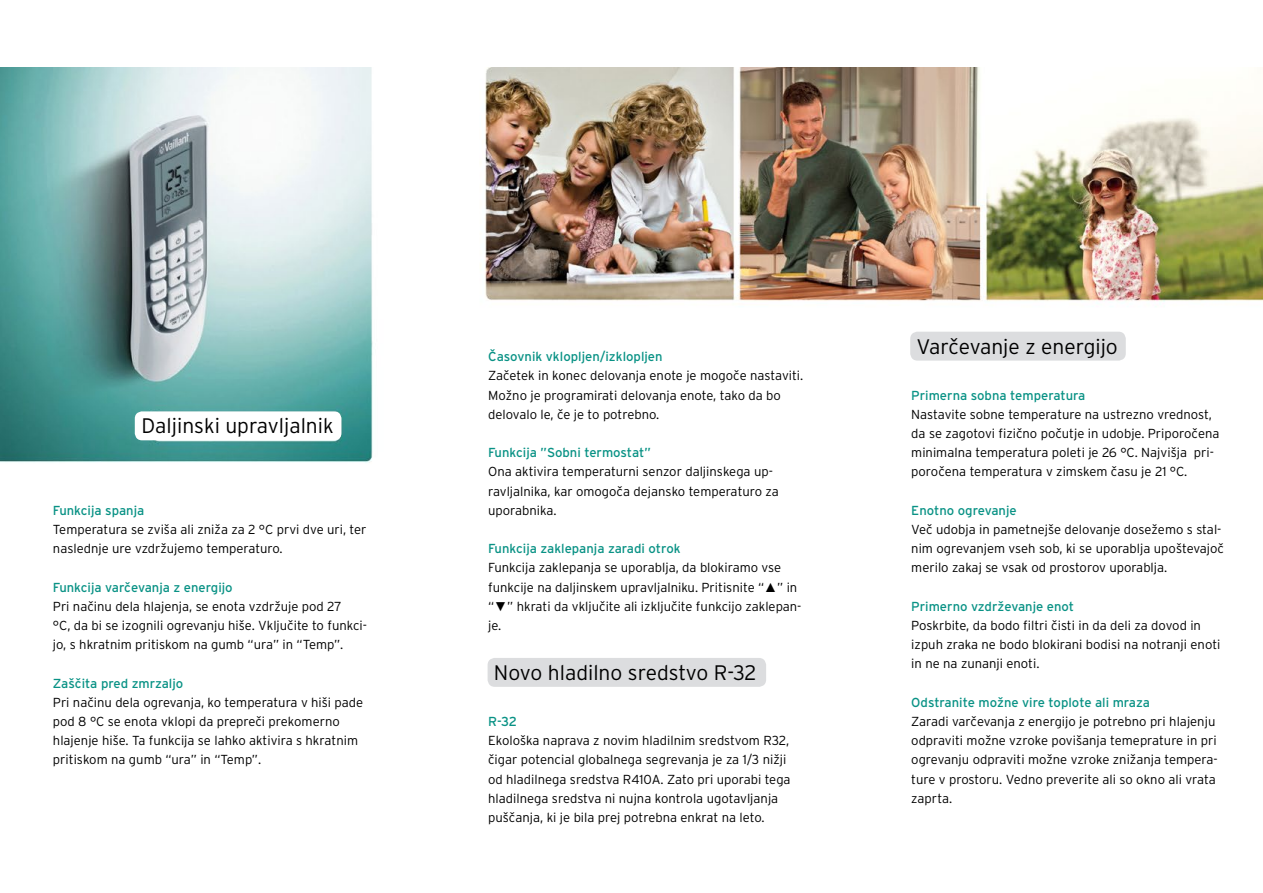
<style>
.page{position:relative;width:1263px;height:893px;background:#fff}
.page>*{position:absolute;margin:0;border:0;box-sizing:border-box;transform-origin:0 0}
.t1{font:300 21px "Interstate OT";color:#000}
.t2{font:300 13.05px/19.2px "Interstate OT";color:#000}
.t3{font:13.05px "Interstate OT";color:#099285}
.s1{font-family:"Arial";font-weight:400}
</style>
<div class="page">
<img style="left:0;top:67px;width:1263px;height:620px">
<div style="left:135px;top:411px;width:206px;height:29px;background:#fff;border-radius:7px"></div>
<div style="left:488px;top:658px;width:278px;height:29px;background:#dcdddf;border-radius:7px"></div>
<div style="left:910px;top:332px;width:216px;height:29px;background:#dcdddf;border-radius:7px"></div>
<h1 class="t1" style="left:141px;top:414px;width:194px">Daljinski upravljalnik</h1>
<p class="t3" style="left:53px;top:503px;width:93px">Funkcija spanja</p>
<p class="t2" style="left:53px;top:520px;width:315px">Temperatura se zviša ali zniža za 2 °C prvi dve uri, ter naslednje ure vzdržujemo temperaturo.</p>
<p class="t3" style="left:53px;top:580px;width:181px">Funkcija varčevanja z energijo</p>
<p class="t2" style="left:53px;top:596px;width:316px">Pri načinu dela hlajenja, se enota vzdržuje pod 27<br>°C, da bi se izognili ogrevanju hiše. Vključite to funkci&shy;jo, s hkratnim pritiskom na gumb “ura” in “Temp”.</p>
<p class="t3" style="left:53px;top:676px;width:132px">Zaščita pred zmrzaljo</p>
<p class="t2" style="left:53px;top:692px;width:312px">Pri načinu dela ogrevanja, ko temperatura v hiši pade pod 8 °C se enota vklopi da prepreči prekomerno hlajenje hiše. Ta funkcija se lahko aktivira s hkratnim pritiskom na gumb “ura” in “Temp”.</p>
<p class="t3" style="left:488px;top:349px;width:176px">Časovnik vklopljen/izklopljen</p>
<p class="t2" style="left:488px;top:366px;width:317px">Začetek in konec delovanja enote je mogoče nastaviti.<br>Možno je programirati delovanja enote, tako da bo delovalo le, če je to potrebno.</p>
<p class="t3" style="left:488px;top:445px;width:164px">Funkcija ”Sobni termostat”</p>
<p class="t2" style="left:488px;top:462px;width:292px">Ona aktivira temperaturni senzor daljinskega up&shy;ravljalnika, kar omogoča dejansko temperaturo za uporabnika.</p>
<p class="t3" style="left:488px;top:541px;width:194px">Funkcija zaklepanja zaradi otrok</p>
<p class="t2" style="left:488px;top:558px;width:315px">Funkcija zaklepanja se uporablja, da blokiramo vse funkcije na daljinskem upravljalniku. Pritisnite “<span class="s1">▲</span>” in “<span class="s1">▼</span>” hkrati da vključite ali izključite funkcijo zaklepan&shy;je.</p>
<h1 class="t1" style="left:494px;top:661px;width:264px">Novo hladilno sredstvo R-32</h1>
<p class="t3" style="left:488px;top:714px;width:30px">R-32</p>
<p class="t2" style="left:488px;top:731px;width:304px">Ekološka naprava z novim hladilnim sredstvom R32, čigar potencial globalnega segrevanja je za 1/3 nižji od hladilnega sredstva R410A. Zato pri uporabi tega hladilnega sredstva ni nujna kontrola ugotavljanja puščanja, ki je bila prej potrebna enkrat na leto.</p>
<h1 class="t1" style="left:916px;top:335px;width:203px">Varčevanje z energijo</h1>
<p class="t3" style="left:911px;top:388px;width:175px">Primerna sobna temperatura</p>
<p class="t2" style="left:911px;top:404px;width:310px">Nastavite sobne temperature na ustrezno vrednost, da se zagotovi fizično počutje in udobje. Priporočena minimalna temperatura poleti je 26 °C. Najvišja pri&shy;poročena temperatura v zimskem času je 21 °C.</p>
<p class="t3" style="left:911px;top:503px;width:107px">Enotno ogrevanje</p>
<p class="t2" style="left:911px;top:520px;width:314px">Več udobja in pametnejše delovanje dosežemo s stal&shy;nim ogrevanjem vseh sob, ki se uporablja upoštevajoč merilo zakaj se vsak od prostorov uporablja.</p>
<p class="t3" style="left:911px;top:599px;width:164px">Primerno vzdrževanje enot</p>
<p class="t2" style="left:911px;top:616px;width:311px">Poskrbite, da bodo filtri čisti in da deli za dovod in izpuh zraka ne bodo blokirani bodisi na notranji enoti in ne na zunanji enoti.</p>
<p class="t3" style="left:911px;top:695px;width:240px">Odstranite možne vire toplote ali mraza</p>
<p class="t2" style="left:911px;top:712px;width:308px">Zaradi varčevanja z energijo je potrebno pri hlajenju odpraviti možne vzroke povišanja temeprature in pri ogrevanju odpraviti možne vzroke znižanja tempera&shy;ture v prostoru. Vedno preverite ali so okno ali vrata zaprta.</p>
</div>
